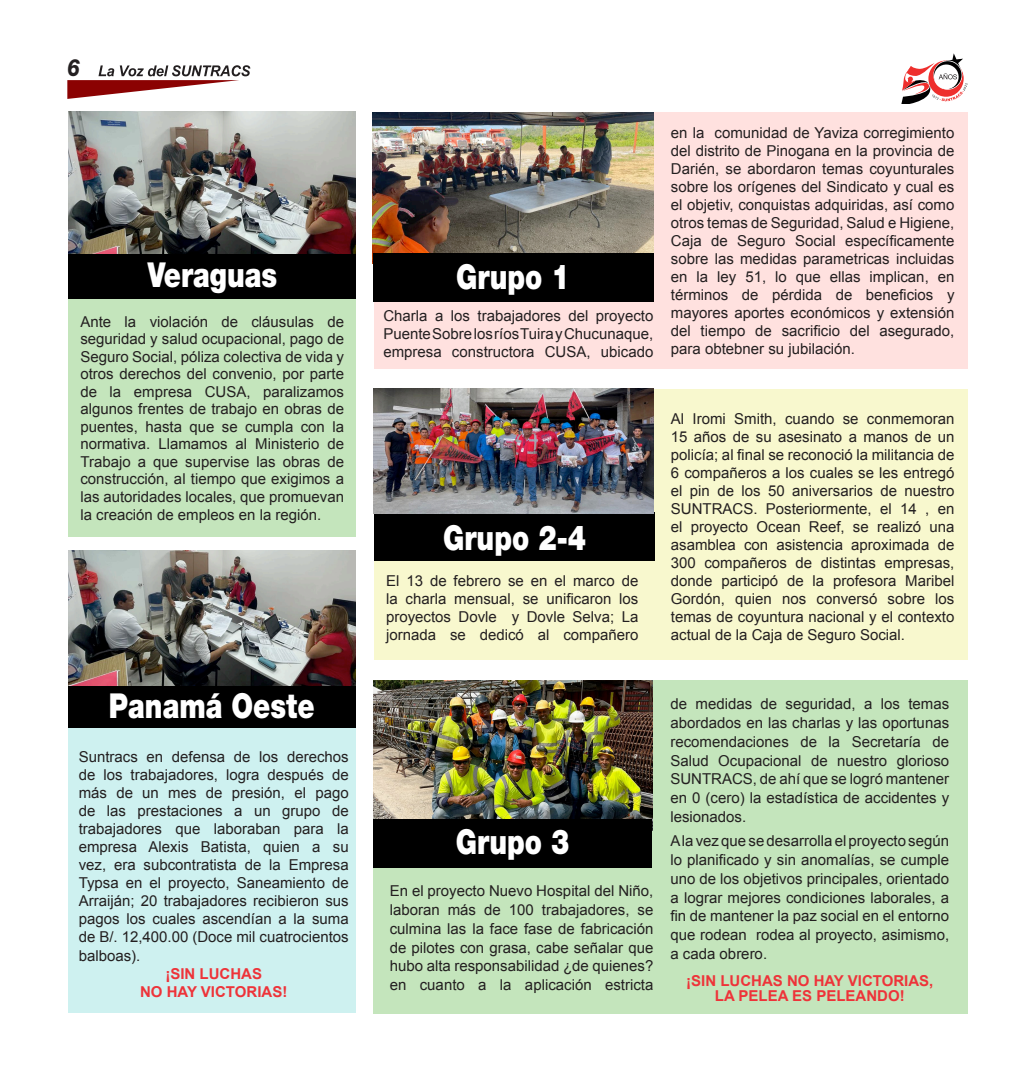
<style>
.page{position:relative;width:1035px;height:1080px;background:#fff}
.page>*{position:absolute;margin:0;border:0;box-sizing:border-box;transform-origin:0 0}
.t1{font:900 34.38px "Helvetica Neue LT Std";color:#fff;scale:.79 1}
.t2{font:italic 800 23.75px "Helvetica Neue LT Std";color:#231f20;scale:.84 1}
.t3{font:15px/18px "Arial";color:#231f20;text-align:justify}
.t4{font:700 15px/18px "Arial";color:#ee3339;text-align:center}
</style>
<div class="page">
<svg style="left:67px;top:65px;width:183px;height:34px"></svg>
<svg style="left:901px;top:53px;width:67px;height:51px"></svg>
<div style="left:68px;top:112px;width:288px;height:425px;background:#c4e5bc"></div>
<div style="left:374px;top:113px;width:594px;height:256px;background:#ffe1df"></div>
<img style="left:373px;top:112px;width:280px;height:141px">
<div style="left:68px;top:695px;width:288px;height:318px;background:#cef1f0"></div>
<div style="left:374px;top:389px;width:594px;height:271px;background:#f8f8ce"></div>
<div style="left:68px;top:680px;width:288px;height:48px;background:#000"></div>
<div style="left:68px;top:250px;width:288px;height:49px;background:#000"></div>
<div style="left:374px;top:513px;width:281px;height:48px;background:#000"></div>
<img style="left:68px;top:551px;width:288px;height:135px">
<img style="left:68px;top:112px;width:288px;height:141px">
<img style="left:373px;top:389px;width:281px;height:125px">
<div style="left:373px;top:680px;width:595px;height:334px;background:#c4e5bc"></div>
<img style="left:373px;top:680px;width:279px;height:140px">
<div style="left:373px;top:253px;width:280px;height:48px;background:#000"></div>
<div style="left:373px;top:820px;width:279px;height:48px;background:#000"></div>
<h2 class="t2" style="left:67px;top:53px;width:16px">6</h2>
<h1 class="t1" style="left:148px;top:254px;width:166px">Veraguas</h1>
<p class="t3" style="left:80px;top:313px;width:265px;line-height:17.5px">Ante la violación de cláusulas de seguridad y salud ocupacional, pago de Seguro Social, póliza colectiva de vida y otros derechos del convenio, por parte de la empresa CUSA, paralizamos algunos frentes de trabajo en obras de puentes, hasta que se cumpla con la normativa. Llamamos al Ministerio de Trabajo a que supervise las obras de construcción, al tiempo que exigimos a las autoridades locales, que promuevan la creación de empleos en la región.</p>
<h1 class="t1" style="left:109px;top:686px;width:262px">Panamá Oeste</h1>
<p class="t3" style="left:79px;top:748px;width:272px">Suntracs en defensa de los derechos de los trabajadores, logra después de más de un mes de presión, el pago de las prestaciones a un grupo de trabajadores que laboraban para la empresa Alexis Batista, quien a su vez, era subcontratista de la Empresa Typsa en el proyecto, Saneamiento de Arraiján; 20 trabajadores recibieron sus pagos los cuales ascendían a la suma de B/. 12,400.00 (Doce mil cuatrocientos balboas).</p>
<p class="t4" style="left:140px;top:965px;width:149px">¡SIN LUCHAS<br>NO HAY VICTORIAS!</p>
<h1 class="t1" style="left:456px;top:256px;width:145px">Grupo 1</h1>
<p class="t3" style="left:383px;top:307px;width:271px">Charla a los trabajadores del proyecto Puente Sobre los ríos Tuira y Chucunaque, empresa constructora CUSA, ubicado</p>
<p class="t3" style="left:671px;top:124px;width:285px">en la comunidad de Yaviza corregimiento del distrito de Pinogana en la provincia de Darién, se abordaron temas coyunturales sobre los orígenes del Sindicato y cual es el objetiv, conquistas adquiridas, así como otros temas de Seguridad, Salud e Higiene, Caja de Seguro Social específicamente sobre las medidas parametricas incluidas en la ley 51, lo que ellas implican, en términos de pérdida de beneficios y mayores aportes económicos y extensión del tiempo de sacrificio del asegurado, para obtebner su jubilación.</p>
<h1 class="t1" style="left:443px;top:517px;width:182px">Grupo 2-4</h1>
<p class="t3" style="left:386px;top:572px;width:254px">El 13 de febrero se en el marco de la charla mensual, se unificaron los proyectos Dovle y Dovle Selva; La jornada se dedicó al compañero</p>
<p class="t3" style="left:671px;top:409px;width:285px">Al Iromi Smith, cuando se conmemoran 15 años de su asesinato a manos de un policía; al final se reconoció la militancia de 6 compañeros a los cuales se les entregó el pin de los 50 aniversarios de nuestro SUNTRACS. Posteriormente, el 14 , en el proyecto Ocean Reef, se realizó una asamblea con asistencia aproximada de 300 compañeros de distintas empresas, donde participó de la profesora Maribel Gordón, quien nos conversó sobre los temas de coyuntura nacional y el contexto actual de la Caja de Seguro Social.</p>
<h1 class="t1" style="left:456px;top:821px;width:145px">Grupo 3</h1>
<p class="t3" style="left:390px;top:882px;width:265px;line-height:18.8px">En el proyecto Nuevo Hospital del Niño, laboran más de 100 trabajadores, se culmina las la face fase de fabricación de pilotes con grasa, cabe señalar que hubo alta responsabilidad ¿de quienes? en cuanto a la aplicación estricta</p>
<p class="t3" style="left:670px;top:695px;width:280px;line-height:18.8px">de medidas de seguridad, a los temas abordados en las charlas y las oportunas recomendaciones de la Secretaría de Salud Ocupacional de nuestro glorioso SUNTRACS, de ahí que se logró mantener en 0 (cero) la estadística de accidentes y lesionados.</p>
<p class="t3" style="left:670px;top:832px;width:280px;line-height:18.8px">A la vez que se desarrolla el proyecto según lo planificado y sin anomalías, se cumple uno de los objetivos principales, orientado a lograr mejores condiciones laborales, a fin de mantener la paz social en el entorno que rodean rodea al proyecto, asimismo, a cada obrero.</p>
<p class="t4" style="left:686px;top:973px;width:249px;line-height:15px">¡SIN LUCHAS NO HAY VICTORIAS,<br>LA PELEA ES PELEANDO!</p>
</div>
